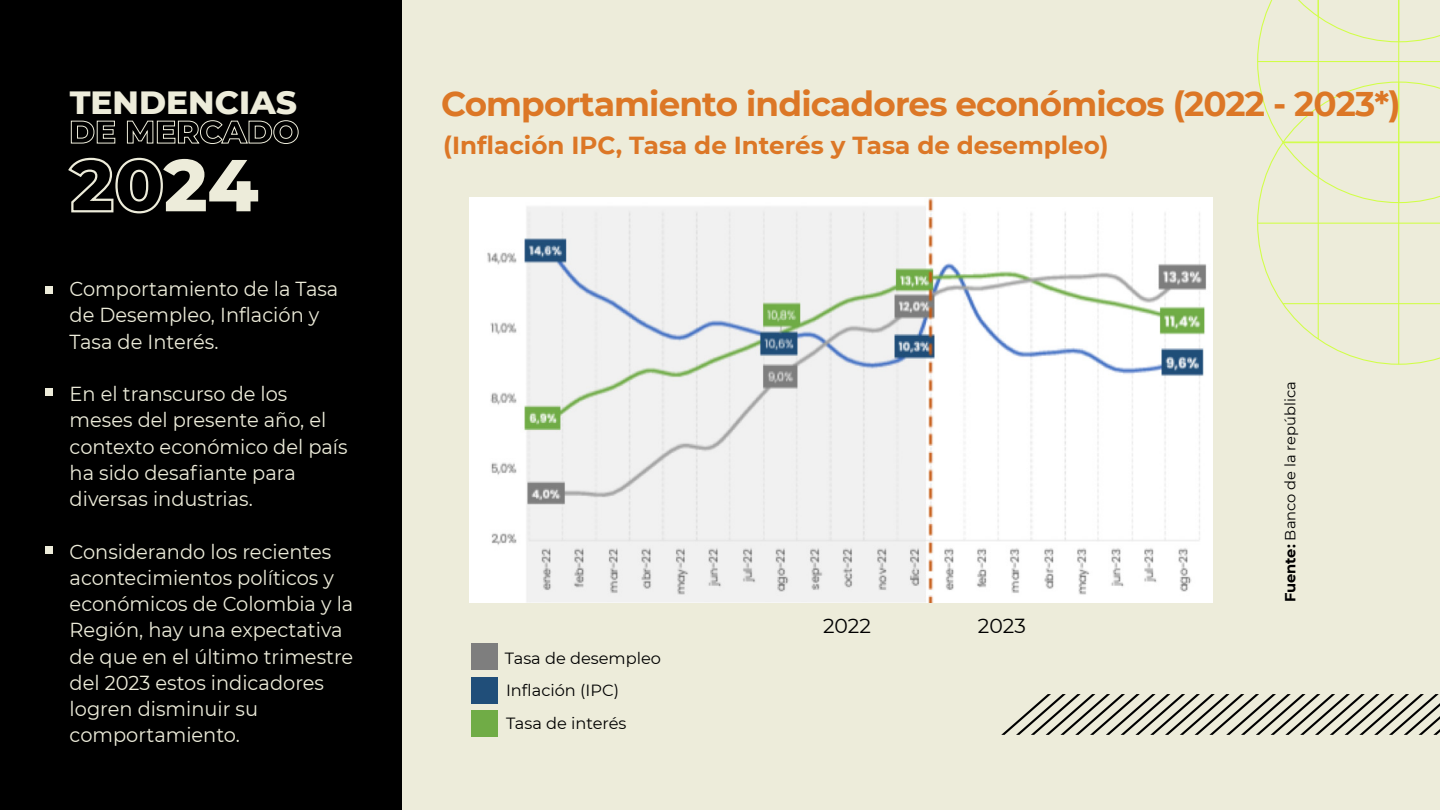
<style>
.page{position:relative;width:1440px;height:810px;background:#edecda}
.page>*{position:absolute;margin:0;border:0;box-sizing:border-box;transform-origin:0 0}
.t1{font:800 73.35px "Montserrat";color:#edecda}
.t2{font:700 34.2px "Montserrat";letter-spacing:-.025em;color:#dc7726}
.t3{font:800 32.85px "Montserrat";color:#edecda}
.t4{font:700 24.6px "Montserrat";color:#dc7726}
.t5{font:20.33px "Montserrat";color:#000}
.t6{font:20.25px/26.2px "Montserrat";color:#edecda;scale:.96 1}
.t7{font:16.2px "Montserrat";color:#000}
.t8{font:14.7px "Montserrat";color:#000}
.s1{font-weight:700}
</style>
<div class="page">
<div style="left:0;top:0;width:402px;height:810px;background:#000"></div>
<svg style="left:68px;top:157px;width:95px;height:57px"></svg>
<svg style="left:71px;top:120px;width:45px;height:24px"></svg>
<svg style="left:127px;top:120px;width:172px;height:24px"></svg>
<svg style="left:1001px;top:694px;width:439px;height:41px"></svg>
<div style="left:471px;top:644px;width:27px;height:26px;background:#7e7e7e"></div>
<div style="left:471px;top:677px;width:27px;height:26px;background:#204e79"></div>
<div style="left:471px;top:710px;width:27px;height:26px;background:#70ac46"></div>
<img style="left:470px;top:197px;width:743px;height:406px">
<div style="left:46px;top:286px;width:7px;height:8px;background:#edecda"></div>
<div style="left:46px;top:388px;width:7px;height:8px;background:#edecda"></div>
<div style="left:46px;top:546px;width:7px;height:8px;background:#edecda"></div>
<svg style="left:1257px;top:203px;width:183px;height:162px"></svg>
<hr style="left:1258px;top:223px;width:182px;height:1px;background:#d1ff47">
<hr style="left:1283px;top:303px;width:157px;height:1px;background:#d1ff47">
<hr style="left:1398px;top:82px;width:1px;height:282px;background:#d1ff47">
<hr style="left:1318px;top:107px;width:1px;height:232px;background:#d1ff47">
<svg style="left:1257px;top:0;width:183px;height:203px"></svg>
<h3 class="t3" style="left:70px;top:78px;width:229px">TENDENCIAS</h3>
<h1 class="t1" style="left:164px;top:131px;width:96px">24</h1>
<p class="t6" style="left:70px;top:275px;width:281px">Comportamiento de la Tasa de Desempleo, Inflación y<br>Tasa de Interés.</p>
<p class="t6" style="left:70px;top:380px;width:291px">En el transcurso de los meses del presente año, el contexto económico del país ha sido desafiante para diversas industrias.</p>
<p class="t6" style="left:70px;top:538px;width:297px">Considerando los recientes acontecimientos políticos y económicos de Colombia y la<br>Región, hay una expectativa de que en el último trimestre del 2023 estos indicadores logren disminuir su comportamiento.</p>
<h2 class="t2" style="left:441px;top:79px;width:961px">Comportamiento indicadores económicos (2022 - 2023*)</h2>
<p class="t4" style="left:443px;top:128px;width:667px">(Inflación IPC, Tasa de Interés y Tasa de desempleo)</p>
<p class="t7" style="left:505px;top:647px;width:158px">Tasa de desempleo</p>
<p class="t7" style="left:506px;top:680px;width:115px">Inflación (IPC)</p>
<p class="t7" style="left:506px;top:712px;width:122px">Tasa de interés</p>
<p class="t5" style="left:823px;top:612px;width:49px">2022</p>
<p class="t5" style="left:978px;top:612px;width:49px">2023</p>
<p class="t8" style="left:1280px;top:602px;width:222px;rotate:-90deg"><span class="s1">Fuente:</span> Banco de la república</p>
</div>
